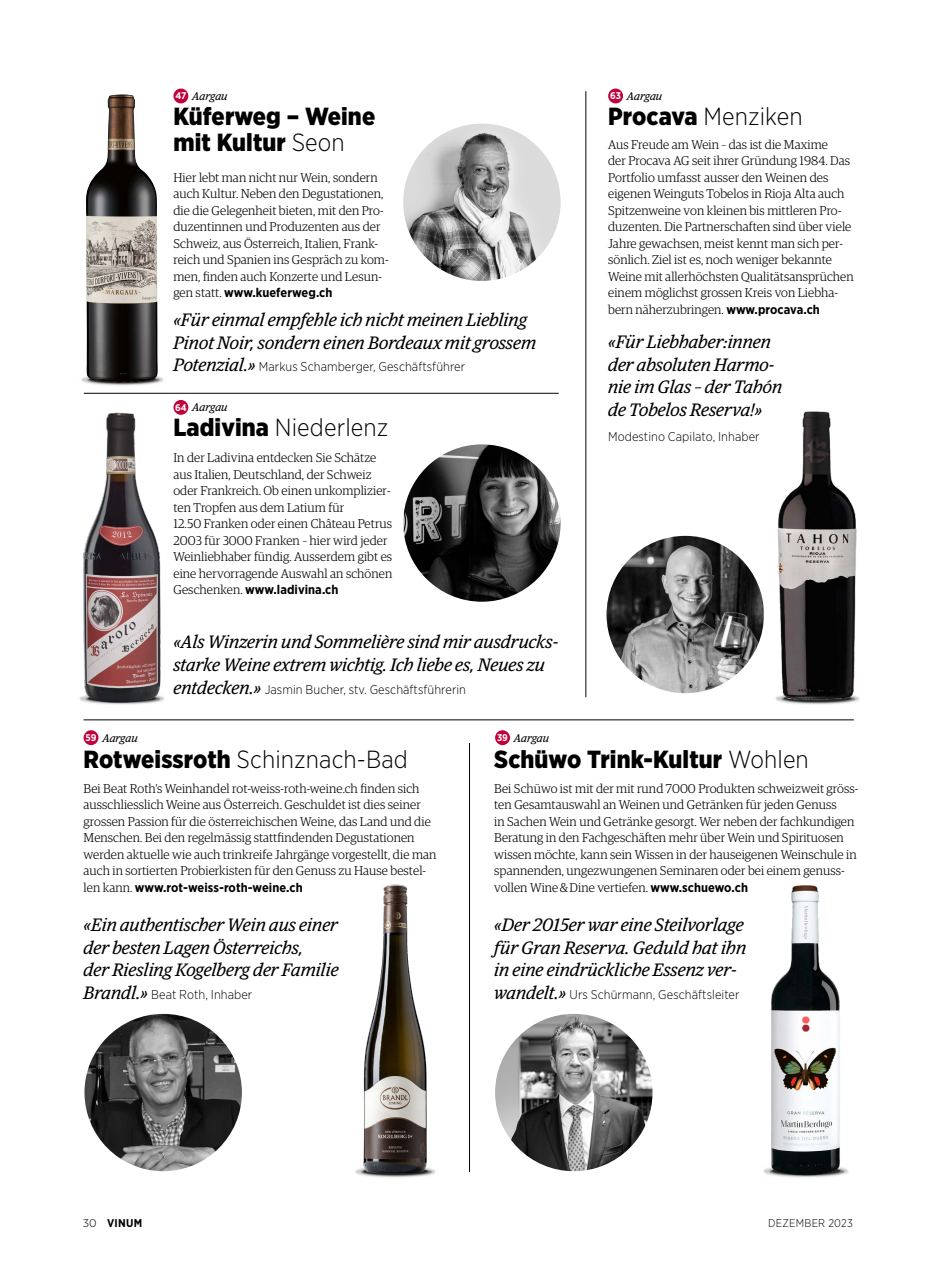
<style>
.page{position:relative;width:936px;height:1263px;background:#fff}
.page>*{position:absolute;margin:0;border:0;box-sizing:border-box;transform-origin:0 0}
.t1{font:300 24.75px "Gotham Narrow";letter-spacing:.005em;color:#000}
.t2{font:900 24.75px/26.2px "Gotham Narrow";letter-spacing:.005em;color:#000}
.t3{font:italic 18px/22.5px "Guardian Egyp";letter-spacing:.005em;color:#000}
.t4{font:300 12.75px/16.5px "Guardian Egyp";letter-spacing:.005em;color:#000}
.t5{font:300 12.75px "Gotham Narrow";letter-spacing:.005em;color:#000}
.t6{font:700 12.75px "Gotham Narrow";letter-spacing:.005em;color:#000}
.t7{font:italic 11.25px "Guardian Egyp";letter-spacing:.005em;color:#000}
.t8{font:300 11.25px "Gotham Narrow";letter-spacing:.02em;color:#000}
.t9{font:700 11.25px "Gotham Narrow";letter-spacing:.02em;color:#000}
.s1{font-family:"Gotham Narrow";font-weight:700;font-style:normal;font-size:9.75px;color:#fff}
.s2{font-weight:300}
.s3{font-family:"Guardian Egyp";font-weight:300}
.s4{font-family:"Guardian Egyp";font-weight:400;font-style:italic;font-size:18px}
.s5{font-weight:900}
.s6{font-family:"Gotham Narrow";font-weight:700}
</style>
<div class="page">
<hr style="left:585px;top:91px;width:1px;height:606px;background:#000">
<hr style="left:469px;top:743px;width:1px;height:429px;background:#000">
<hr style="left:84px;top:393px;width:474px;height:1px;background:#000">
<hr style="left:84px;top:719px;width:769px;height:1px;background:#000">
<img style="left:403px;top:124px;width:157px;height:157px;border-radius:79px">
<img style="left:403px;top:444px;width:157px;height:158px;border-radius:79px">
<img style="left:84px;top:1014px;width:158px;height:157px;border-radius:79px">
<img style="left:495px;top:1014px;width:157px;height:157px;border-radius:79px">
<img style="left:606px;top:536px;width:157px;height:157px;border-radius:79px">
<img style="left:81px;top:376px;width:83px;height:10px">
<img style="left:85px;top:95px;width:73px;height:287px">
<img style="left:761px;top:411px;width:99px;height:294px">
<img style="left:79px;top:412px;width:85px;height:293px">
<img style="left:355px;top:884px;width:81px;height:294px">
<img style="left:763px;top:885px;width:86px;height:293px">
<div style="left:173px;top:89px;width:15px;height:14px;background:#c10139;border-radius:50%"></div>
<div style="left:608px;top:89px;width:15px;height:14px;background:#c10139;border-radius:50%"></div>
<div style="left:173px;top:400px;width:15px;height:15px;background:#c10139;border-radius:50%"></div>
<div style="left:84px;top:730px;width:14px;height:15px;background:#c10139;border-radius:50%"></div>
<div style="left:495px;top:730px;width:15px;height:15px;background:#c10139;border-radius:50%"></div>
<p class="t7" style="left:175px;top:88px;width:54px"><span class="s1">47</span> Aargau</p>
<p class="t7" style="left:610px;top:88px;width:54px"><span class="s1">63</span> Aargau</p>
<h1 class="t2" style="left:173px;top:103px;width:203px">Küferweg – Weine mit Kultur <span class="s2">Seon</span></h1>
<p class="t4" style="left:173px;top:169px;width:217px">Hier lebt man nicht nur Wein, sondern auch Kultur. Neben den Degustationen, die die Gelegenheit bieten, mit den Pro&shy;duzentinnen und Produzenten aus der Schweiz, aus Österreich, Italien, Frank&shy;reich und Spanien ins Gespräch zu kom&shy;men, finden auch Konzerte und Lesun-</p>
<p class="t6" style="left:173px;top:285px;width:160px"><span class="s3">gen statt.</span> www.kueferweg.ch</p>
<h2 class="t3" style="left:173px;top:308px;width:364px">«Für einmal empfehle ich nicht meinen Liebling<br>Pinot Noir, sondern einen Bordeaux mit grossem</h2>
<p class="t5" style="left:173px;top:359px;width:293px"><span class="s4">Potenzial.»</span> Markus Schamberger, Geschäftsführer</p>
<p class="t7" style="left:175px;top:400px;width:54px"><span class="s1">64</span> Aargau</p>
<h1 class="t1" style="left:173px;top:412px;width:216px"><span class="s5">Ladivina</span> Niederlenz</h1>
<p class="t4" style="left:173px;top:449px;width:220px">In der Ladivina entdecken Sie Schätze aus Italien, Deutschland, der Schweiz oder Frankreich. Ob einen unkomplizier&shy;ten Tropfen aus dem Latium für<br>12.50 Franken oder einen Château Petrus 2003 für 3000 Franken – hier wird jeder Weinliebhaber fündig. Ausserdem gibt es eine hervorragende Auswahl an schönen</p>
<p class="t6" style="left:173px;top:582px;width:166px"><span class="s3">Geschenken.</span> www.ladivina.ch</p>
<h2 class="t3" style="left:173px;top:630px;width:386px">«Als Winzerin und Sommelière sind mir ausdrucks&shy;starke Weine extrem wichtig. Ich liebe es, Neues zu</h2>
<p class="t5" style="left:173px;top:681px;width:294px"><span class="s4">entdecken.»</span> Jasmin Bucher, stv. Geschäftsführerin</p>
<p class="t7" style="left:85px;top:730px;width:54px"><span class="s1">59</span> Aargau</p>
<p class="t7" style="left:497px;top:730px;width:54px"><span class="s1">39</span> Aargau</p>
<h1 class="t1" style="left:608px;top:101px;width:196px"><span class="s5">Procava</span> Menziken</h1>
<p class="t4" style="left:608px;top:136px;width:247px">Aus Freude am Wein – das ist die Maxime<br>der Procava AG seit ihrer Gründung 1984. Das Portfolio umfasst ausser den Weinen des eigenen Weinguts Tobelos in Rioja Alta auch Spitzenweine von kleinen bis mittleren Pro&shy;duzenten. Die Partnerschaften sind über viele Jahre gewachsen, meist kennt man sich per&shy;sönlich. Ziel ist es, noch weniger bekannte Weine mit allerhöchsten Qualitätsansprüchen einem möglichst grossen Kreis von Liebha&shy;bern näherzubringen. <span class="s6">www.procava.ch</span></p>
<h2 class="t3" style="left:608px;top:330px;width:175px">«Für Liebhaber:innen der absoluten Harmo&shy;nie im Glas – der Tahón de Tobelos Reserva!»</h2>
<p class="t5" style="left:608px;top:428px;width:153px">Modestino Capilato, Inhaber</p>
<h1 class="t1" style="left:84px;top:744px;width:326px"><span class="s5">Rotweissroth</span> Schinznach-Bad</h1>
<p class="t4" style="left:84px;top:779px;width:354px">Bei Beat Roth’s Weinhandel rot-weiss-roth-weine.ch finden sich ausschliesslich Weine aus Österreich. Geschuldet ist dies seiner grossen Passion für die österreichischen Weine, das Land und die Menschen. Bei den regelmässig stattfindenden Degustationen werden aktuelle wie auch trinkreife Jahrgänge vorgestellt, die man auch in sortierten Probierkisten für den Genuss zu Hause bestel-</p>
<p class="t6" style="left:84px;top:879px;width:221px"><span class="s3">len kann.</span> www.rot-weiss-roth-weine.ch</p>
<h2 class="t3" style="left:84px;top:912px;width:256px">«Ein authentischer Wein aus einer der besten Lagen Österreichs,<br>der Riesling Kogelberg der Familie</h2>
<p class="t5" style="left:84px;top:986px;width:170px"><span class="s4">Brandl.»</span> Beat Roth, Inhaber</p>
<h1 class="t2" style="left:494px;top:746px;width:316px">Schüwo Trink-Kultur <span class="s2">Wohlen</span></h1>
<p class="t4" style="left:494px;top:779px;width:365px">Bei Schüwo ist mit der mit rund 7000 Produkten schweizweit gröss&shy;ten Gesamtauswahl an Weinen und Getränken für jeden Genuss<br>in Sachen Wein und Getränke gesorgt. Wer neben der fachkundigen Beratung in den Fachgeschäften mehr über Wein und Spirituosen wissen möchte, kann sein Wissen in der hauseigenen Weinschule in spannenden, ungezwungenen Seminaren oder bei einem genuss&shy;vollen Wine &amp; Dine vertiefen. <span class="s6">www.schuewo.ch</span></p>
<h2 class="t3" style="left:494px;top:912px;width:253px">«Der 2015er war eine Steilvorlage für Gran Reserva. Geduld hat ihn in eine eindrückliche Essenz ver-</h2>
<p class="t5" style="left:494px;top:986px;width:247px"><span class="s4">wandelt.»</span> Urs Schürmann, Geschäftsleiter</p>
<p class="t9" style="left:83px;top:1216px;width:61px"><span class="s2">30</span> VINUM</p>
<p class="t8" style="left:768px;top:1216px;width:86px">DEZEMBER 2023</p>
</div>
